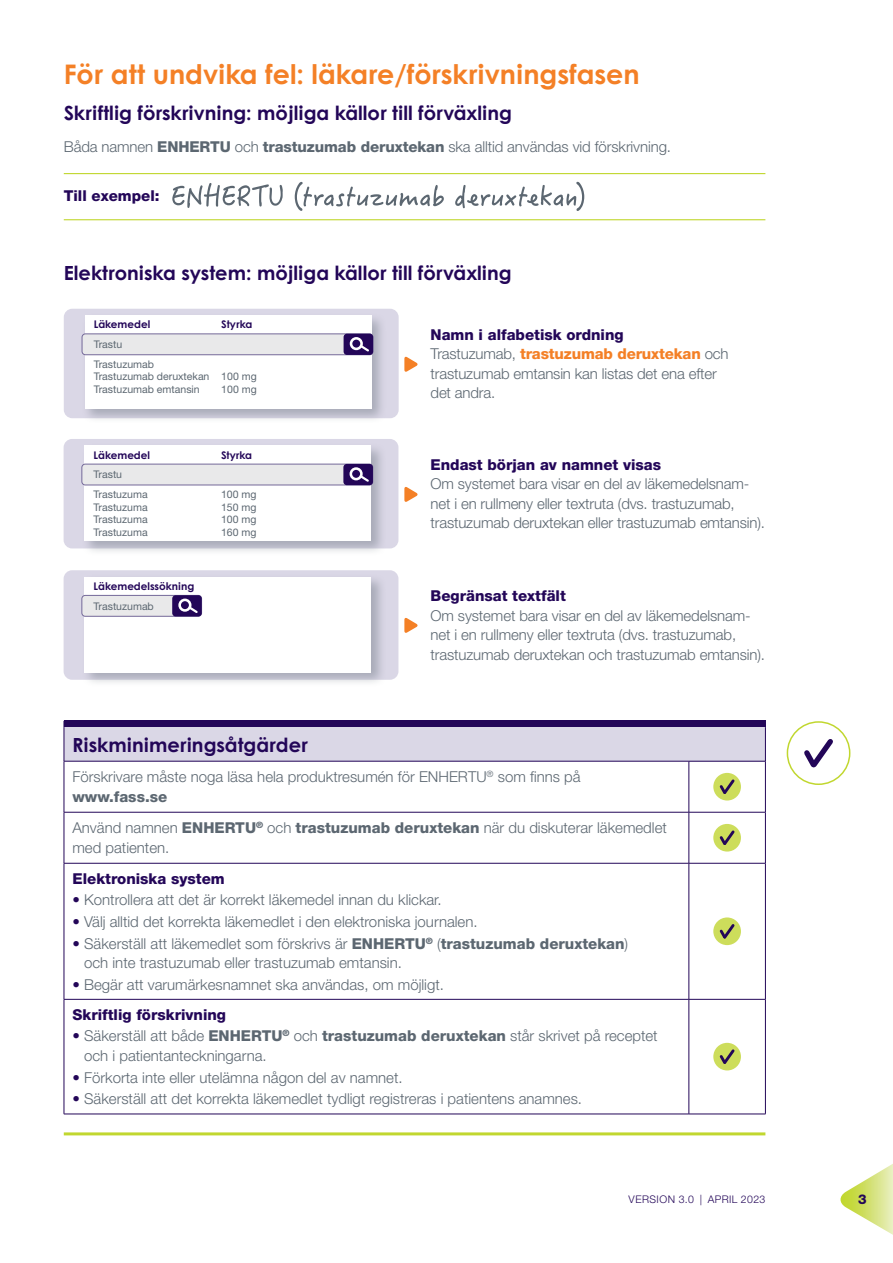
<style>
.page{position:relative;width:893px;height:1263px;background:#fff}
.page>*{position:absolute;margin:0;border:0;box-sizing:border-box;transform-origin:0 0}
.t1{font:700 27px "Century Gothic";color:#f48026}
.t2{font:700 19.5px "Century Gothic";color:#230658}
.t3{font:300 15px/19.5px "Helvetica Neue LT Pro";color:#5c6771}
.t4{font:800 15px "Helvetica Neue LT Pro";color:#230658}
.t5{font:800 13.5px "Helvetica Neue LT Pro";color:#230658}
.t6{font:10.5px/19.8px "Helvetica Neue LT Pro";color:#5c6771}
.t7{font:700 10.5px "Century Gothic";color:#230658}
.t8{font:300 10.5px "Helvetica Neue LT Pro";letter-spacing:.04em;color:#230658}
.s1{font-weight:800}
.s2{font-weight:800;color:#230658}
.s3{font-weight:800;color:#f48026}
.s4{color:#230658}
</style>
<div class="page">
<svg style="left:840px;top:1164px;width:53px;height:71px"></svg>
<hr style="left:64px;top:1132px;width:701px;height:3px;background:#c1d72f">
<hr style="left:64px;top:173px;width:701px;height:1px;background:#c1d72f">
<hr style="left:64px;top:219px;width:701px;height:1px;background:#c1d72f">
<div style="left:64px;top:309px;width:335px;height:109px;background:#dad7e6;border-radius:9px"></div>
<div style="left:82px;top:312px;width:304px;height:112px;background:#5c6771;opacity:.4"></div>
<div style="left:85px;top:315px;width:286px;height:94px;background:#fff"></div>
<div style="left:64px;top:721px;width:701px;height:6px;background:#230658"></div>
<div style="left:64px;top:727px;width:701px;height:34px;background:#dad7e6"></div>
<svg style="left:65px;top:762px;width:624px;height:352px"></svg>
<hr style="left:64px;top:761px;width:1px;height:51px;background:#230658">
<hr style="left:689px;top:761px;width:1px;height:51px;background:#230658">
<hr style="left:765px;top:761px;width:1px;height:51px;background:#230658">
<hr style="left:64px;top:812px;width:625px;height:1px;background:#230658">
<hr style="left:64px;top:812px;width:1px;height:51px;background:#230658">
<hr style="left:689px;top:812px;width:77px;height:1px;background:#230658">
<hr style="left:689px;top:812px;width:1px;height:51px;background:#230658">
<hr style="left:765px;top:812px;width:1px;height:51px;background:#230658">
<hr style="left:64px;top:863px;width:625px;height:1px;background:#230658">
<hr style="left:64px;top:863px;width:1px;height:136px;background:#230658">
<hr style="left:689px;top:863px;width:77px;height:1px;background:#230658">
<hr style="left:689px;top:863px;width:1px;height:136px;background:#230658">
<hr style="left:765px;top:863px;width:1px;height:136px;background:#230658">
<hr style="left:64px;top:999px;width:625px;height:1px;background:#230658">
<hr style="left:64px;top:999px;width:1px;height:115px;background:#230658">
<hr style="left:689px;top:999px;width:77px;height:1px;background:#230658">
<hr style="left:689px;top:999px;width:1px;height:115px;background:#230658">
<hr style="left:765px;top:999px;width:1px;height:115px;background:#230658">
<hr style="left:64px;top:1114px;width:625px;height:1px;background:#230658">
<hr style="left:689px;top:1114px;width:77px;height:1px;background:#230658">
<hr style="left:64px;top:727px;width:1px;height:34px;background:#230658">
<hr style="left:765px;top:727px;width:1px;height:34px;background:#230658">
<hr style="left:64px;top:761px;width:625px;height:1px;background:#230658">
<hr style="left:689px;top:761px;width:77px;height:1px;background:#230658">
<div style="left:713px;top:773px;width:28px;height:27px;background:#cddd5b;border-radius:50%"></div>
<svg style="left:717px;top:777px;width:18px;height:17px"></svg>
<div style="left:713px;top:824px;width:28px;height:27px;background:#cddd5b;border-radius:50%"></div>
<svg style="left:717px;top:828px;width:18px;height:17px"></svg>
<div style="left:713px;top:917px;width:28px;height:28px;background:#cddd5b;border-radius:50%"></div>
<svg style="left:717px;top:921px;width:20px;height:18px"></svg>
<div style="left:713px;top:1043px;width:28px;height:27px;background:#cddd5b;border-radius:50%"></div>
<svg style="left:719px;top:1049px;width:16px;height:15px"></svg>
<svg style="left:804px;top:739px;width:29px;height:29px"></svg>
<div style="left:787px;top:721px;width:63px;height:64px;border:2px solid #c1d72f;border-radius:50%"></div>
<svg style="left:404px;top:356px;width:14px;height:16px"></svg>
<svg style="left:404px;top:487px;width:14px;height:15px"></svg>
<svg style="left:404px;top:617px;width:14px;height:16px"></svg>
<div style="left:82px;top:334px;width:291px;height:21px;background:#e9e9ea;border-radius:3px"></div>
<div style="left:82px;top:334px;width:291px;height:21px;border:1px solid #746999;border-radius:3px"></div>
<div style="left:344px;top:334px;width:29px;height:21px;background:#230658;border-radius:3px"></div>
<svg style="left:359px;top:346px;width:10px;height:6px"></svg>
<div style="left:350px;top:337px;width:13px;height:13px;border:3px solid #fff;border-radius:50%"></div>
<div style="left:64px;top:439px;width:334px;height:109px;background:#dad7e6;border-radius:9px"></div>
<div style="left:82px;top:443px;width:304px;height:113px;background:#5c6771;opacity:.4"></div>
<div style="left:85px;top:446px;width:286px;height:95px;background:#fff"></div>
<div style="left:82px;top:464px;width:291px;height:21px;background:#e9e9ea;border-radius:3px"></div>
<div style="left:82px;top:464px;width:291px;height:21px;border:1px solid #746999;border-radius:3px"></div>
<div style="left:343px;top:464px;width:30px;height:21px;background:#230658;border-radius:3px"></div>
<svg style="left:359px;top:476px;width:10px;height:6px"></svg>
<div style="left:350px;top:467px;width:13px;height:13px;border:3px solid #fff;border-radius:50%"></div>
<div style="left:64px;top:570px;width:334px;height:110px;background:#dad7e6;border-radius:9px"></div>
<div style="left:82px;top:574px;width:304px;height:113px;background:#5c6771;opacity:.4"></div>
<div style="left:85px;top:577px;width:286px;height:95px;background:#fff"></div>
<div style="left:82px;top:595px;width:120px;height:21px;background:#e9e9ea;border-radius:3px"></div>
<div style="left:82px;top:595px;width:120px;height:21px;border:1px solid #746999;border-radius:3px"></div>
<div style="left:172px;top:595px;width:30px;height:21px;background:#230658;border-radius:3px"></div>
<svg style="left:187px;top:604px;width:11px;height:9px"></svg>
<div style="left:178px;top:599px;width:13px;height:13px;border:3px solid #fff;border-radius:50%"></div>
<svg style="left:172px;top:182px;width:412px;height:29px"></svg>
<h1 class="t1" style="left:64px;top:56px;width:577px">För att undvika fel: läkare/förskrivningsfasen</h1>
<h2 class="t2" style="left:64px;top:100px;width:450px">Skriftlig förskrivning: möjliga källor till förväxling</h2>
<p class="t3" style="left:64px;top:137px;width:609px">Båda namnen <span class="s1">ENHERTU</span> och <span class="s1">trastuzumab deruxtekan</span> ska alltid användas vid förskrivning.</p>
<p class="t4" style="left:64px;top:187px;width:97px">Till exempel:</p>
<h2 class="t2" style="left:64px;top:260px;width:449px">Elektroniska system: möjliga källor till förväxling</h2>
<p class="t7" style="left:94px;top:318px;width:58px">Läkemedel</p>
<p class="t7" style="left:221px;top:318px;width:32px">Styrka</p>
<p class="t6" style="left:94px;top:334px;width:62px">Trastu<br>Trastuzumab</p>
<p class="t6" style="left:94px;top:370px;width:164px;line-height:12.6px">Trastuzumab deruxtekan 100 mg<br>Trastuzumab emtansin</p>
<p class="t6" style="left:221px;top:379px;width:37px">100 mg</p>
<p class="t7" style="left:94px;top:448px;width:58px">Läkemedel</p>
<p class="t7" style="left:221px;top:448px;width:32px">Styrka</p>
<p class="t6" style="left:94px;top:464px;width:56px">Trastu<br>Trastuzuma</p>
<p class="t6" style="left:221px;top:484px;width:37px">100 mg</p>
<p class="t6" style="left:94px;top:497px;width:56px">Trastuzuma</p>
<p class="t6" style="left:221px;top:497px;width:37px">150 mg</p>
<p class="t6" style="left:94px;top:509px;width:56px">Trastuzuma</p>
<p class="t6" style="left:221px;top:509px;width:37px">100 mg</p>
<p class="t6" style="left:94px;top:522px;width:56px">Trastuzuma</p>
<p class="t6" style="left:221px;top:522px;width:37px">160 mg</p>
<p class="t7" style="left:94px;top:579px;width:102px">Läkemedelssökning</p>
<p class="t6" style="left:94px;top:596px;width:62px">Trastuzumab</p>
<p class="t3" style="left:431px;top:324px;width:300px"><span class="s2">Namn i alfabetisk ordning<br></span>Trastuzumab, <span class="s3">trastuzumab deruxtekan</span> och trastuzumab emtansin kan listas det ena efter det andra.</p>
<p class="t4" style="left:431px;top:456px;width:232px">Endast början av namnet visas</p>
<p class="t3" style="left:431px;top:474px;width:336px">Om systemet bara visar en del av läkemedelsnam&shy;net i en rullmeny eller textruta (dvs. trastuzumab, trastuzumab deruxtekan eller trastuzumab emtansin).</p>
<p class="t4" style="left:431px;top:587px;width:137px">Begränsat textfält</p>
<p class="t3" style="left:431px;top:605px;width:336px">Om systemet bara visar en del av läkemedelsnam&shy;net i en rullmeny eller textruta (dvs. trastuzumab, trastuzumab deruxtekan och trastuzumab emtansin).</p>
<h2 class="t2" style="left:72px;top:731px;width:237px">Riskminimeringsåtgärder</h2>
<p class="t3" style="left:72px;top:767px;width:510px">Förskrivare måste noga läsa hela produktresumén för ENHERTU<sup>®</sup> som finns på <span class="s1">www.fass.se</span></p>
<p class="t3" style="left:72px;top:818px;width:596px">Använd namnen <span class="s1">ENHERTU</span><sup>®</sup> och <span class="s1">trastuzumab deruxtekan</span> när du diskuterar läkemedlet med patienten.</p>
<p class="t4" style="left:72px;top:869px;width:154px">Elektroniska system</p>
<p class="t3" style="left:72px;top:890px;width:371px"><span class="s4">•</span> Kontrollera att det är korrekt läkemedel innan du klickar.</p>
<p class="t3" style="left:72px;top:911px;width:407px"><span class="s4">•</span> Välj alltid det korrekta läkemedlet i den elektroniska journalen.</p>
<p class="t3" style="left:84px;top:933px;width:546px;text-indent:-12px"><span class="s4">•</span> Säkerställ att läkemedlet som förskrivs är <span class="s1">ENHERTU</span><sup>®</sup> (<span class="s1">trastuzumab deruxtekan</span>) och inte trastuzumab eller trastuzumab emtansin.</p>
<p class="t3" style="left:72px;top:969px;width:373px;line-height:30.2px"><span class="s4">•</span> Begär att varumärkesnamnet ska användas, om möjligt.<br><span class="s2">Skriftlig förskrivning</span></p>
<p class="t3" style="left:84px;top:1026px;width:575px;text-indent:-12px"><span class="s4">•</span> Säkerställ att både <span class="s1">ENHERTU</span><sup>®</sup> och <span class="s1">trastuzumab deruxtekan</span> står skrivet på receptet och i patientanteckningarna.</p>
<p class="t3" style="left:72px;top:1067px;width:332px"><span class="s4">•</span> Förkorta inte eller utelämna någon del av namnet.</p>
<p class="t3" style="left:72px;top:1089px;width:511px"><span class="s4">•</span> Säkerställ att det korrekta läkemedlet tydligt registreras i patientens anamnes.</p>
<p class="t8" style="left:629px;top:1193px;width:138px">VERSION 3.0 | APRIL 2023</p>
<p class="t5" style="left:858px;top:1191px;width:10px">3</p>
</div>
